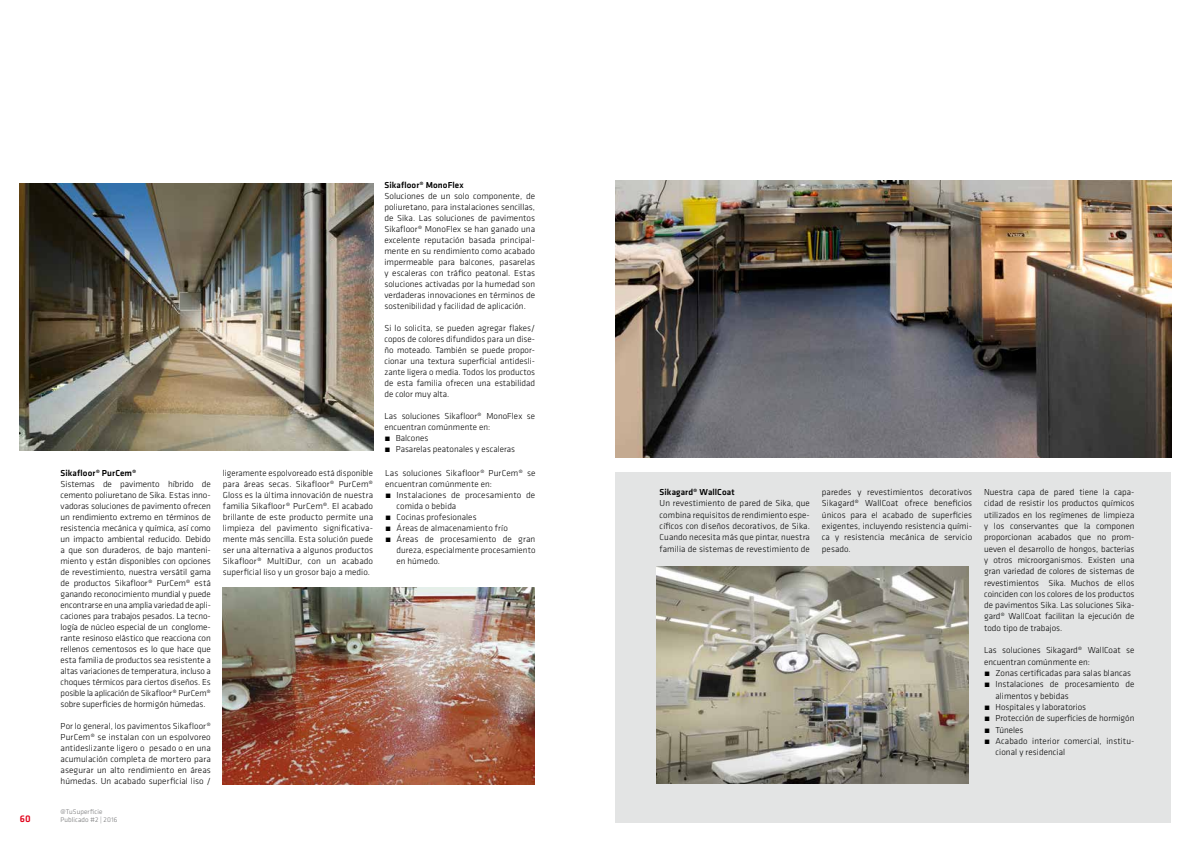
<style>
.page{position:relative;width:1191px;height:842px;background:#fff}
.page>*{position:absolute;margin:0;border:0;box-sizing:border-box;transform-origin:0 0}
.t1{font:500 10px "Klavika";color:#e2001a}
.t2{font:300 9px/11px "Klavika";color:#000;text-align:justify}
.t3{font:500 9px "Klavika";letter-spacing:.01em;color:#000}
.t4{font:300 7px/8.4px "Klavika";letter-spacing:.015em;color:#707172}
</style>
<div class="page">
<div style="left:615px;top:472px;width:556px;height:351px;background:#e3e4e4"></div>
<img style="left:20px;top:184px;width:353px;height:267px">
<img style="left:615px;top:181px;width:556px;height:276px">
<img style="left:223px;top:587px;width:311px;height:197px">
<img style="left:656px;top:566px;width:312px;height:218px">
<p class="t3" style="left:61px;top:467px;width:77px">Sikafloor® PurCem®</p>
<p class="t2" style="left:61px;top:479px;width:152px">Sistemas de pavimento híbrido de cemento poliuretano de Sika. Estas inno&shy;vadoras soluciones de pavimento ofrecen un rendimiento extremo en términos de resistencia mecánica y química, así como un impacto ambiental reducido. Debido a que son duraderos, de bajo manteni&shy;miento y están disponibles con opciones de revestimiento, nuestra versátil gama de productos Sikafloor® PurCem® está ganando reconocimiento mundial y puede encontrarse en una amplia variedad de apli&shy;caciones para trabajos pesados. La tecno&shy;logía de núcleo especial de un conglome&shy;rante resinoso elástico que reacciona con rellenos cementosos es lo que hace que esta familia de productos sea resistente a altas variaciones de temperatura, incluso a choques térmicos para ciertos diseños. Es posible la aplicación de Sikafloor® PurCem® sobre superficies de hormigón húmedas.</p>
<p class="t2" style="left:61px;top:721px;width:152px">Por lo general, los pavimentos Sikafloor® PurCem® se instalan con un espolvoreo antideslizante ligero o pesado o en una acumulación completa de mortero para asegurar un alto rendimiento en áreas húmedas. Un acabado superficial liso /</p>
<p class="t1" style="left:20px;top:812px;width:12px">60</p>
<p class="t4" style="left:60px;top:807px;width:58px">@TuSuperficie<br>Publicado #2 | 2016</p>
<p class="t3" style="left:384px;top:179px;width:81px">Sikafloor® MonoFlex</p>
<p class="t2" style="left:384px;top:190px;width:152px">Soluciones de un solo componente, de poliuretano, para instalaciones sencillas, de Sika. Las soluciones de pavimentos Sikafloor® MonoFlex se han ganado una excelente reputación basada principal&shy;mente en su rendimiento como acabado impermeable para balcones, pasarelas y escaleras con tráfico peatonal. Estas soluciones activadas por la humedad son verdaderas innovaciones en términos de sostenibilidad y facilidad de aplicación.</p>
<p class="t2" style="left:384px;top:322px;width:152px">Si lo solicita, se pueden agregar flakes/ copos de colores difundidos para un dise&shy;ño moteado. También se puede propor&shy;cionar una textura superficial antidesli&shy;zante ligera o media. Todos los productos de esta familia ofrecen una estabilidad de color muy alta.</p>
<p class="t2" style="left:384px;top:410px;width:152px">Las soluciones Sikafloor® MonoFlex se encuentran comúnmente en:</p>
<p class="t2" style="left:384px;top:432px;width:45px">• Balcones</p>
<p class="t2" style="left:384px;top:443px;width:132px">• Pasarelas peatonales y escaleras</p>
<p class="t2" style="left:223px;top:468px;width:152px">ligeramente espolvoreado está disponible para áreas secas. Sikafloor® PurCem® Gloss es la última innovación de nuestra familia Sikafloor® PurCem®. El acabado brillante de este producto permite una limpieza del pavimento significativa&shy;mente más sencilla. Esta solución puede ser una alternativa a algunos productos Sikafloor® MultiDur, con un acabado superficial liso y un grosor bajo a medio.</p>
<p class="t2" style="left:385px;top:468px;width:152px">Las soluciones Sikafloor® PurCem® se encuentran comúnmente en:</p>
<p class="t2" style="left:396px;top:490px;width:140px;text-indent:-11px">• Instalaciones de procesamiento de comida o bebida</p>
<p class="t2" style="left:385px;top:512px;width:93px">• Cocinas profesionales</p>
<p class="t2" style="left:385px;top:523px;width:124px">• Áreas de almacenamiento frío</p>
<p class="t2" style="left:396px;top:534px;width:140px;text-indent:-11px">• Áreas de procesamiento de gran dureza, especialmente procesamiento en húmedo.</p>
<p class="t3" style="left:659px;top:486px;width:77px">Sikagard® WallCoat</p>
<p class="t2" style="left:659px;top:498px;width:152px;line-height:11.3px">Un revestimiento de pared de Sika, que combina requisitos de rendimiento espe&shy;cíficos con diseños decorativos, de Sika.<br>Cuando necesita más que pintar, nuestra familia de sistemas de revestimiento de</p>
<p class="t2" style="left:822px;top:487px;width:152px;line-height:11.3px">paredes y revestimientos decorativos Sikagard® WallCoat ofrece beneficios únicos para el acabado de superficies exigentes, incluyendo resistencia quími&shy;ca y resistencia mecánica de servicio pesado.</p>
<p class="t2" style="left:984px;top:487px;width:152px;line-height:11.3px">Nuestra capa de pared tiene la capa&shy;cidad de resistir los productos químicos utilizados en los regímenes de limpieza y los conservantes que la componen proporcionan acabados que no prom&shy;ueven el desarrollo de hongos, bacterias y otros microorganismos. Existen una gran variedad de colores de sistemas de revestimientos Sika. Muchos de ellos coinciden con los colores de los productos de pavimentos Sika. Las soluciones Sika&shy;gard® WallCoat facilitan la ejecución de todo tipo de trabajos.</p>
<p class="t2" style="left:984px;top:645px;width:152px;line-height:11.3px">Las soluciones Sikagard® WallCoat se encuentran comúnmente en:</p>
<p class="t2" style="left:984px;top:668px;width:148px">• Zonas certificadas para salas blancas</p>
<p class="t2" style="left:995px;top:679px;width:140px;line-height:11.3px;text-indent:-11px">• Instalaciones de procesamiento de alimentos y bebidas</p>
<p class="t2" style="left:984px;top:702px;width:103px">• Hospitales y laboratorios</p>
<p class="t2" style="left:984px;top:713px;width:152px">• Protección de superficies de hormigón</p>
<p class="t2" style="left:984px;top:724px;width:41px">• Túneles</p>
<p class="t2" style="left:995px;top:735px;width:140px;line-height:11.3px;text-indent:-11px">• Acabado interior comercial, institu&shy;cional y residencial</p>
</div>
